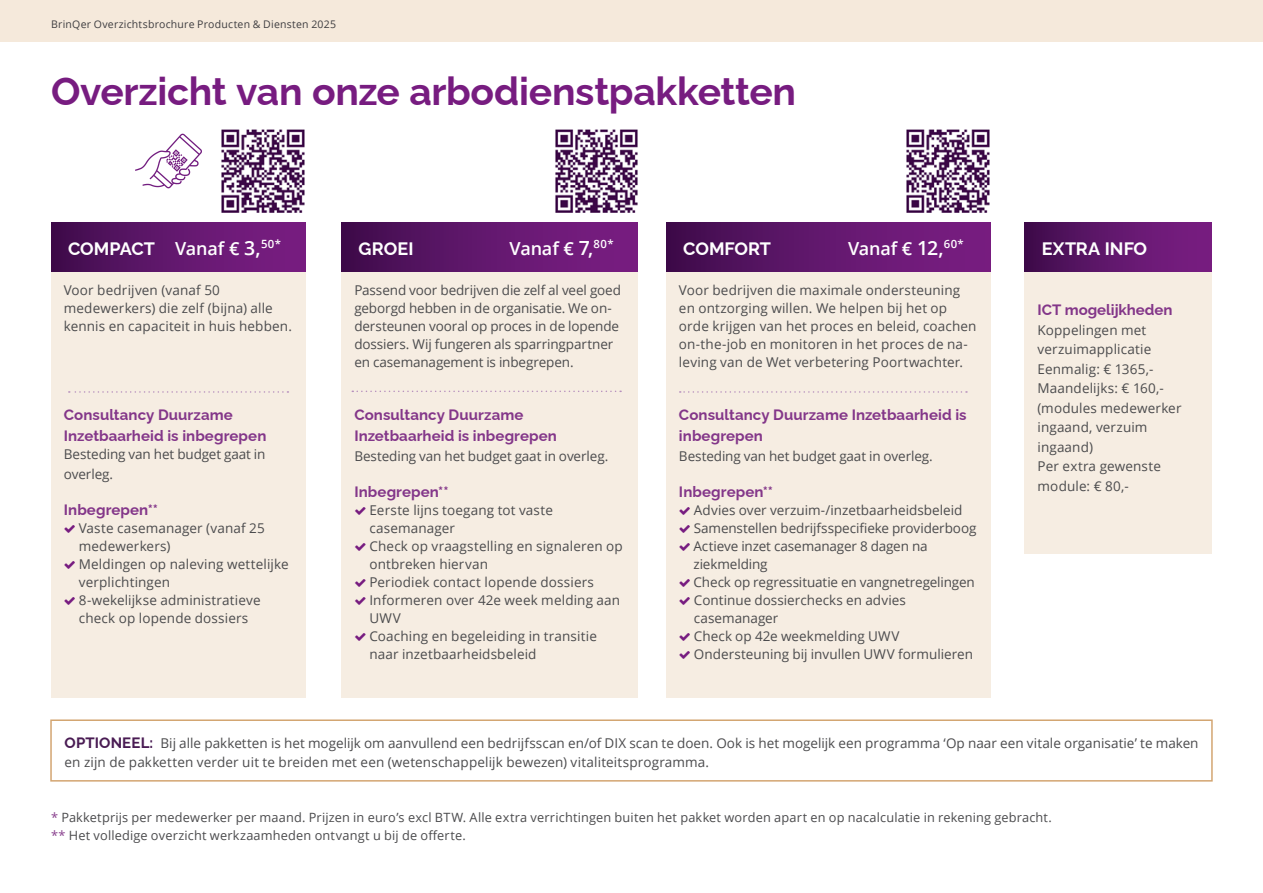
<style>
.page{position:relative;width:1263px;height:893px;background:#fff}
.page>*{position:absolute;margin:0;border:0;box-sizing:border-box;transform-origin:0 0}
.KOP{font:100 39px "Raleway";letter-spacing:-.005em;color:#771c80}
.Kopje_dienst{font:100 18px "Raleway";color:#fff}
.Kopje_dienst-2{font:600 18px "Open Sans";letter-spacing:-.005em;color:#fff}
._1_Subkopje{font:100 15px/21px "Raleway";letter-spacing:.005em;color:#833689}
.Body_tabel{font:100 15px "Raleway";letter-spacing:.005em;color:#833689}
.Body{font:13.5px/18px "Open Sans";letter-spacing:.01em;color:#4b4b4d}
.Body_tabel-2{font:13.5px/18px "Open Sans";letter-spacing:.005em;color:#4b4b4d}
._1_Subkopje-2{font:13.5px/19.5px "Open Sans";color:#4b4b4d}
.Body-2{font:13.5px/18px "Open Sans";letter-spacing:-.01em;color:#4b4b4d}
.Body-3{font:12.75px/18px "Open Sans";letter-spacing:.015em;color:#4b4b4d}
.t1{font:10.5px "Open Sans";letter-spacing:.02em;color:#3e3d40}
.s1{font-family:"Open Sans";font-weight:600}
.s2{font-family:"Open Sans";font-weight:600;font-size:19.5px}
.s3{font-size:19.5px}
.s4{font-family:"Raleway";font-weight:100;font-size:15px;color:#491b53}
.s5{color:#89418e}
</style>
<div class="page">
<div style="left:0;top:0;width:1263px;height:42px;background:#f5e9db"></div>
<img style="left:221px;top:129px;width:84px;height:84px">
<svg style="left:135px;top:134px;width:67px;height:54px"></svg>
<div style="left:51px;top:272px;width:254px;height:425px;background:#f6ede2"></div>
<div style="left:1025px;top:272px;width:187px;height:282px;background:#f6ede2"></div>
<div style="left:342px;top:272px;width:296px;height:425px;background:#f6ede2"></div>
<div style="left:666px;top:272px;width:325px;height:425px;background:#f6ede2"></div>
<div style="left:51px;top:222px;width:254px;height:50px;background:linear-gradient(to right,#420d4f,#7e1f87)"></div>
<div style="left:342px;top:222px;width:296px;height:50px;background:linear-gradient(to right,#420e4f,#7e1f87)"></div>
<div style="left:666px;top:222px;width:325px;height:50px;background:linear-gradient(to right,#420d4f,#7e2087)"></div>
<div style="left:1025px;top:222px;width:187px;height:50px;background:linear-gradient(to right,#420e4f,#7e1f87)"></div>
<svg style="left:69px;top:391px;width:219px;height:2px"></svg>
<svg style="left:352px;top:391px;width:269px;height:1px"></svg>
<svg style="left:680px;top:391px;width:287px;height:2px"></svg>
<div style="left:50px;top:719px;width:1163px;height:63px;border:2px solid #d3a571"></div>
<img style="left:555px;top:129px;width:83px;height:84px">
<img style="left:906px;top:129px;width:84px;height:84px">
<p class="t1" style="left:51px;top:17px;width:286px">BrinQer Overzichtsbrochure Producten &amp; Diensten 2025</p>
<p class="KOP" style="left:51px;top:60px;width:747px">Overzicht van onze arbodienstpakketten</p>
<p class="Kopje_dienst" style="left:68px;top:234px;width:215px">COMPACT <span class="s1">Vanaf €</span> <span class="s2">3,</span><sup>50*</sup></p>
<p class="Kopje_dienst" style="left:359px;top:234px;width:56px">GROEI</p>
<p class="Kopje_dienst-2" style="left:510px;top:236px;width:105px">Vanaf € <span class="s3">7,</span><sup>80*</sup></p>
<p class="Kopje_dienst" style="left:683px;top:234px;width:89px">COMFORT</p>
<p class="Kopje_dienst-2" style="left:848px;top:236px;width:117px">Vanaf € <span class="s3">12,</span><sup>60*</sup></p>
<p class="Kopje_dienst" style="left:1042px;top:234px;width:107px">EXTRA INFO</p>
<p class="Body_tabel-2" style="left:64px;top:281px;width:230px">Voor bedrijven (vanaf 50 medewerkers) die zelf (bijna) alle kennis en capaciteit in huis hebben.</p>
<p class="_1_Subkopje" style="left:64px;top:403px;width:204px">Consultancy Duurzame<br>Inzetbaarheid is inbegrepen</p>
<p class="_1_Subkopje-2" style="left:64px;top:444px;width:203px">Besteding van het budget gaat in overleg.</p>
<p class="_1_Subkopje" style="left:64px;top:497px;width:96px">Inbegrepen**</p>
<p class="Body" style="left:79px;top:518px;width:188px">Vaste casemanager (vanaf 25 medewerkers)</p>
<p class="Body" style="left:79px;top:554px;width:211px">Meldingen op naleving wettelijke verplichtingen</p>
<p class="Body" style="left:79px;top:590px;width:183px">8-wekelijkse administratieve check op lopende dossiers</p>
<p class="Body_tabel-2" style="left:354px;top:281px;width:268px">Passend voor bedrijven die zelf al veel goed geborgd hebben in de organisatie. We on&shy;dersteunen vooral op proces in de lopende dossiers. Wij fungeren als sparringpartner en casemanagement is inbegrepen.</p>
<p class="_1_Subkopje" style="left:354px;top:403px;width:204px">Consultancy Duurzame<br>Inzetbaarheid is inbegrepen</p>
<p class="_1_Subkopje-2" style="left:354px;top:446px;width:255px">Besteding van het budget gaat in overleg.</p>
<p class="Body_tabel" style="left:354px;top:479px;width:96px">Inbegrepen**</p>
<p class="Body" style="left:369px;top:500px;width:185px">Eerste lijns toegang tot vaste casemanager</p>
<p class="Body" style="left:369px;top:536px;width:255px">Check op vraagstelling en signaleren op ontbreken hiervan</p>
<p class="Body" style="left:369px;top:572px;width:226px">Periodiek contact lopende dossiers</p>
<p class="Body" style="left:369px;top:590px;width:252px">Informeren over 42e week melding aan<br>UWV</p>
<p class="Body" style="left:369px;top:626px;width:229px">Coaching en begeleiding in transitie naar inzetbaarheidsbeleid</p>
<p class="Body_tabel-2" style="left:679px;top:281px;width:299px">Voor bedrijven die maximale ondersteuning en ontzorging willen. We helpen bij het op orde krijgen van het proces en beleid, coachen on-the-job en monitoren in het proces de na&shy;leving van de Wet verbetering Poortwachter.</p>
<p class="_1_Subkopje" style="left:679px;top:403px;width:289px">Consultancy Duurzame Inzetbaarheid is inbegrepen</p>
<p class="_1_Subkopje-2" style="left:679px;top:446px;width:255px">Besteding van het budget gaat in overleg.</p>
<p class="Body_tabel" style="left:679px;top:479px;width:96px">Inbegrepen**</p>
<p class="Body" style="left:694px;top:500px;width:270px">Advies over verzuim-/inzetbaarheidsbeleid</p>
<p class="Body-2" style="left:694px;top:518px;width:284px">Samenstellen bedrijfsspecifieke providerboog</p>
<p class="Body-2" style="left:693px;top:536px;width:236px">Actieve inzet casemanager 8 dagen na ziekmelding</p>
<p class="Body-2" style="left:693px;top:572px;width:283px">Check op regressituatie en vangnetregelingen</p>
<p class="Body" style="left:694px;top:590px;width:213px">Continue dossierchecks en advies casemanager</p>
<p class="Body" style="left:694px;top:626px;width:207px">Check op 42e weekmelding UWV</p>
<p class="Body" style="left:694px;top:644px;width:280px">Ondersteuning bij invullen UWV formulieren</p>
<p class="_1_Subkopje" style="left:1037px;top:298px;width:136px">ICT mogelijkheden</p>
<p class="Body" style="left:1037px;top:320px;width:145px;line-height:19.5px">Koppelingen met verzuimapplicatie<br>Eenmalig: € 1365,-<br>Maandelijks: € 160,- (modules medewerker ingaand, verzuim ingaand)</p>
<p class="Body" style="left:1037px;top:456px;width:125px;line-height:19.5px">Per extra gewenste module: € 80,-</p>
<p class="_1_Subkopje-2" style="left:65px;top:733px;width:1135px"><span class="s4">OPTIONEEL:</span> Bij alle pakketten is het mogelijk om aanvullend een bedrijfsscan en/of DIX scan te doen. Ook is het mogelijk een programma ‘Op naar een vitale organisatie’ te maken en zijn de pakketten verder uit te breiden met een (wetenschappelijk bewezen) vitaliteitsprogramma.</p>
<p class="Body-3" style="left:51px;top:808px;width:1002px"><span class="s5">*</span> Pakketprijs per medewerker per maand. Prijzen in euro’s excl BTW. Alle extra verrichtingen buiten het pakket worden apart en op nacalculatie in rekening gebracht. <span class="s5">**</span> Het volledige overzicht werkzaamheden ontvangt u bij de offerte.</p>
</div>
